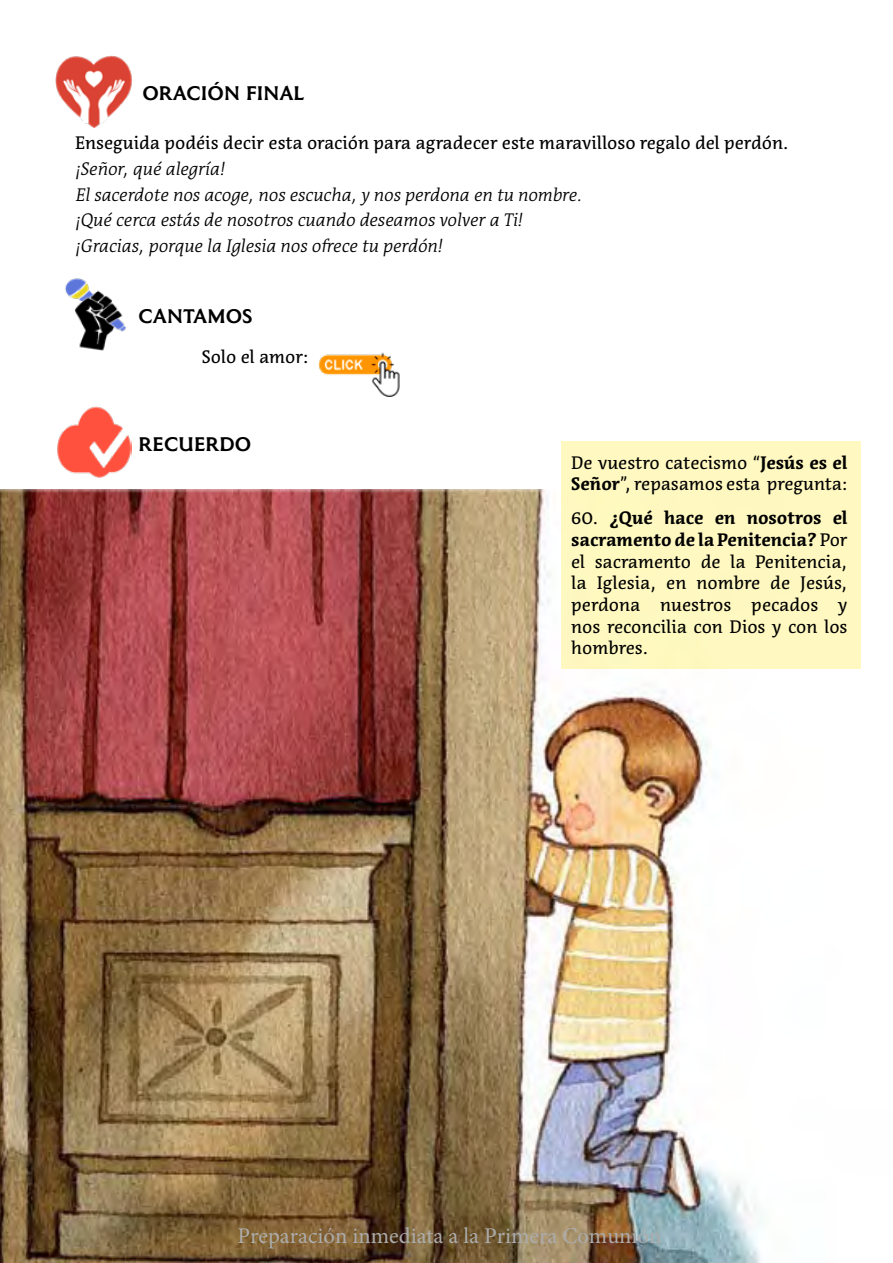
<style>
.page{position:relative;width:893px;height:1263px;background:#fff}
.page>*{position:absolute;margin:0;border:0;box-sizing:border-box;transform-origin:0 0}
.t1{font:22.5px "Minion Pro";color:#acacac}
.t2{font:22.5px "Coinage Caps Kruger Gray";color:#000}
.t3{font:18px/21.6px "Acuta";color:#000}
.t4{font:italic 100 18px/25.8px "Acuta";letter-spacing:-.005em;color:#000}
.s1{font-weight:700}
</style>
<div class="page">
<div style="left:561px;top:442px;width:299px;height:227px;background:#fff9c1"></div>
<img style="left:55px;top:55px;width:77px;height:73px">
<img style="left:65px;top:278px;width:61px;height:72px">
<img style="left:318px;top:352px;width:82px;height:44px">
<img style="left:57px;top:406px;width:75px;height:72px">
<img style="left:0;top:489px;width:861px;height:774px">
<p class="t2" style="left:142px;top:77px;width:163px">ORACIÓN FINAL</p>
<p class="t3" style="left:75px;top:132px;width:715px">Enseguida podéis decir esta oración para agradecer este maravilloso regalo del perdón.</p>
<p class="t4" style="left:75px;top:156px;width:508px">¡Señor, qué alegría!<br>El sacerdote nos acoge, nos escucha, y nos perdona en tu nombre. ¡Qué cerca estás de nosotros cuando deseamos volver a Ti! ¡Gracias, porque la Iglesia nos ofrece tu perdón!</p>
<p class="t2" style="left:138px;top:299px;width:116px">CANTAMOS</p>
<p class="t3" style="left:202px;top:346px;width:108px">Solo el amor:</p>
<p class="t2" style="left:138px;top:427px;width:114px">RECUERDO</p>
<p class="t3" style="left:571px;top:451px;width:278px">De vuestro catecismo “<span class="s1">Jesús es el<br>Señor</span>”, repasamos esta pregunta:</p>
<p class="t3" style="left:571px;top:507px;width:278px;text-align:justify">60. <span class="s1">¿Qué hace en nosotros el sacramento de la Penitencia?</span> Por el sacramento de la Penitencia, la Iglesia, en nombre de Jesús, perdona nuestros pecados y nos reconcilia con Dios y con los hombres.</p>
<p class="t1" style="left:238px;top:1220px;width:425px">Preparación inmediata a la Primera Comunión</p>
</div>
